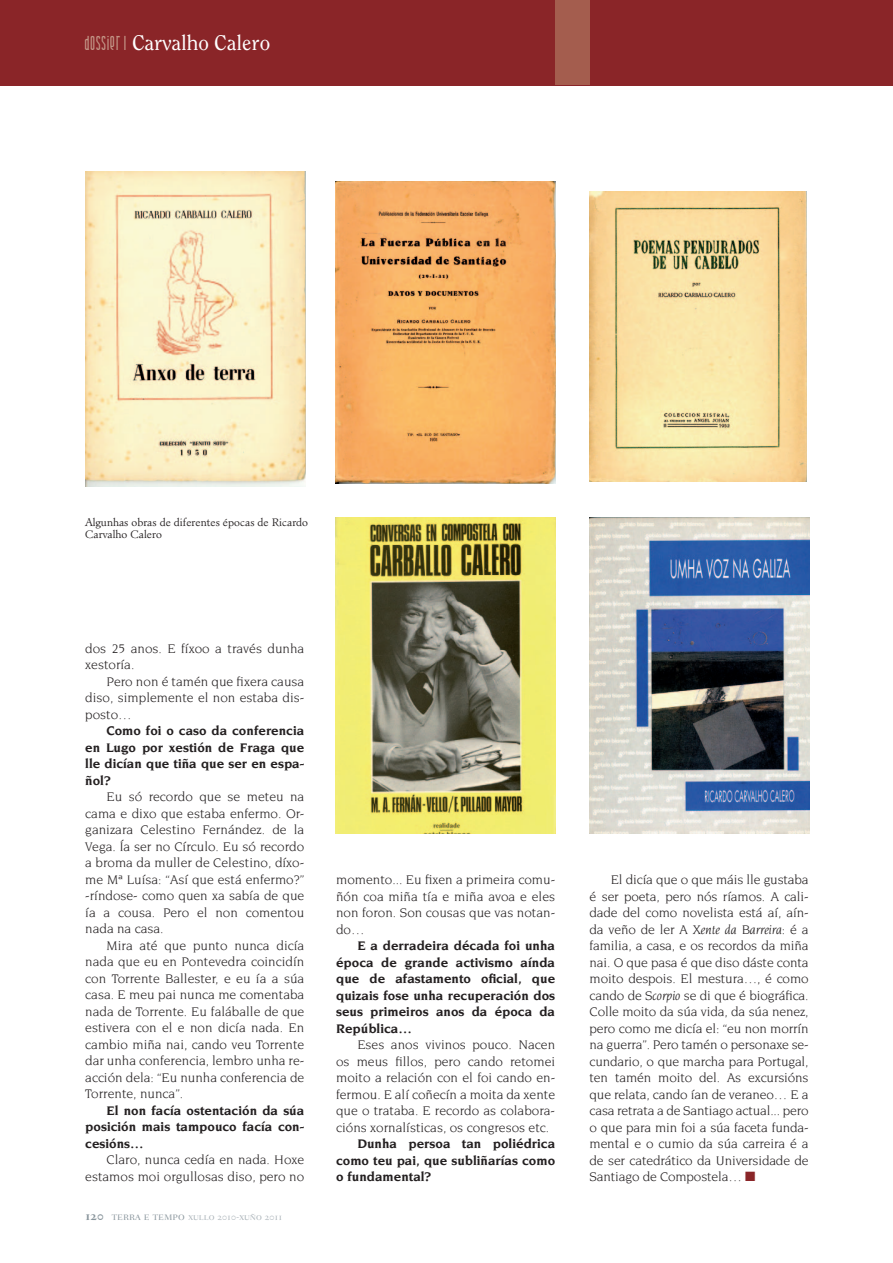
<style>
.page{position:relative;width:893px;height:1263px;background:#fff}
.page>*{position:absolute;margin:0;border:0;box-sizing:border-box;transform-origin:0 0}
.t1{font:21px "Clearface";color:#fff}
.t2{font:13.5px/16.5px "Novarese";color:#231f20;text-align:justify}
.t3{font:700 13.5px/16.5px "Novarese";color:#231f20;text-align:justify}
.t4{font:300 10.5px/12.6px "Minister";color:#231f20}
.t5{font:10.5px "Fairfield Light SC";color:#a6afb5}
.s1{font-family:"Andover";color:#c49788}
.s2{font-family:"Fairfield Bold SC";font-size:13.5px;color:#89959c}
.s3{font-size:12px;color:#89959c}
.s4{font-style:italic}
.s5{color:#8a2528}
</style>
<div class="page">
<div style="left:0;top:0;width:893px;height:85px;background:#8a2528"></div>
<div style="left:555px;top:0;width:34px;height:85px;background:#a45d4e"></div>
<img style="left:86px;top:171px;width:219px;height:316px">
<img style="left:336px;top:181px;width:220px;height:303px">
<img style="left:590px;top:192px;width:216px;height:289px">
<img style="left:336px;top:517px;width:220px;height:316px">
<img style="left:590px;top:517px;width:219px;height:316px">
<h1 class="t1" style="left:85px;top:30px;width:187px"><span class="s1">DOSSIER |</span> Carvalho Calero</h1>
<p class="t4" style="left:85px;top:516px;width:225px">Algunhas obras de diferentes épocas de Ricardo<br>Carvalho Calero</p>
<p class="t2" style="left:85px;top:640px;width:221px">dos 25 anos. E fíxoo a través dunha xestoría.</p>
<p class="t2" style="left:85px;top:673px;width:221px;text-indent:21px">Pero non é tamén que fixera causa diso, simplemente el non estaba dis&shy;posto…</p>
<p class="t3" style="left:85px;top:723px;width:221px;text-indent:21px">Como foi o caso da conferencia en Lugo por xestión de Fraga que lle dicían que tiña que ser en espa&shy;ñol?</p>
<p class="t2" style="left:85px;top:789px;width:221px;text-indent:21px">Eu só recordo que se meteu na cama e dixo que estaba enfermo. Or&shy;ganizara Celestino Fernández. de la Vega. Ía ser no Círculo. Eu só recordo a broma da muller de Celestino, díxo&shy;me Mª Luísa: “Así que está enfermo?” -ríndose- como quen xa sabía de que ía a cousa. Pero el non comentou nada na casa.</p>
<p class="t2" style="left:85px;top:937px;width:221px;text-indent:21px">Mira até que punto nunca dicía nada que eu en Pontevedra coincidín con Torrente Ballester, e eu ía a súa casa. E meu pai nunca me comentaba nada de Torrente. Eu faláballe de que estivera con el e non dicía nada. En cambio miña nai, cando veu Torrente dar unha conferencia, lembro unha re&shy;acción dela: “Eu nunha conferencia de Torrente, nunca”.</p>
<p class="t3" style="left:85px;top:1102px;width:221px;text-indent:21px">El non facía ostentación da súa posición mais tampouco facía con&shy;cesións…</p>
<p class="t2" style="left:85px;top:1151px;width:221px;text-align:right">Claro, nunca cedía en nada. Hoxe estamos moi orgullosas diso, pero no</p>
<p class="t5" style="left:85px;top:1210px;width:199px"><span class="s2">120</span> <span class="s3">terra e tempo</span> xullo 2010-xuño 2011</p>
<p class="t2" style="left:336px;top:871px;width:221px">momento... Eu fixen a primeira comu&shy;ñón coa miña tía e miña avoa e eles non foron. Son cousas que vas notan&shy;do…</p>
<p class="t3" style="left:336px;top:937px;width:221px;text-indent:21px">E a derradeira década foi unha época de grande activismo aínda que de afastamento oficial, que quizais fose unha recuperación dos seus primeiros anos da época da República…</p>
<p class="t2" style="left:336px;top:1036px;width:221px;text-indent:21px">Eses anos vivinos pouco. Nacen os meus fillos, pero cando retomei moito a relación con el foi cando en&shy;fermou. E alí coñecín a moita da xente que o trataba. E recordo as colabora&shy;cións xornalísticas, os congresos etc.</p>
<p class="t3" style="left:336px;top:1135px;width:221px;text-indent:21px">Dunha persoa tan poliédrica como teu pai, que subliñarías como o fundamental?</p>
<p class="t2" style="left:590px;top:871px;width:221px;text-indent:21px">El dicía que o que máis lle gustaba é ser poeta, pero nós ríamos. A cali&shy;dade del como novelista está aí, aín&shy;da veño de ler <span class="s4">A Xente da Barreira:</span> é a familia, a casa, e os recordos da miña nai. O que pasa é que diso dáste conta moito despois. El mestura…, é como cando de <span class="s4">Scorpio</span> se di que é biográfica.<br>Colle moito da súa vida, da súa nenez, pero como me dicía el: “eu non morrín na guerra”. Pero tamén o personaxe se&shy;cundario, o que marcha para Portugal, ten tamén moito del. As excursións que relata, cando ían de veraneo… E a casa retrata a de Santiago actual... pero o que para min foi a súa faceta funda&shy;mental e o cumio da súa carreira é a de ser catedrático da Universidade de Santiago de Compostela… <span class="s5">■</span></p>
</div>
